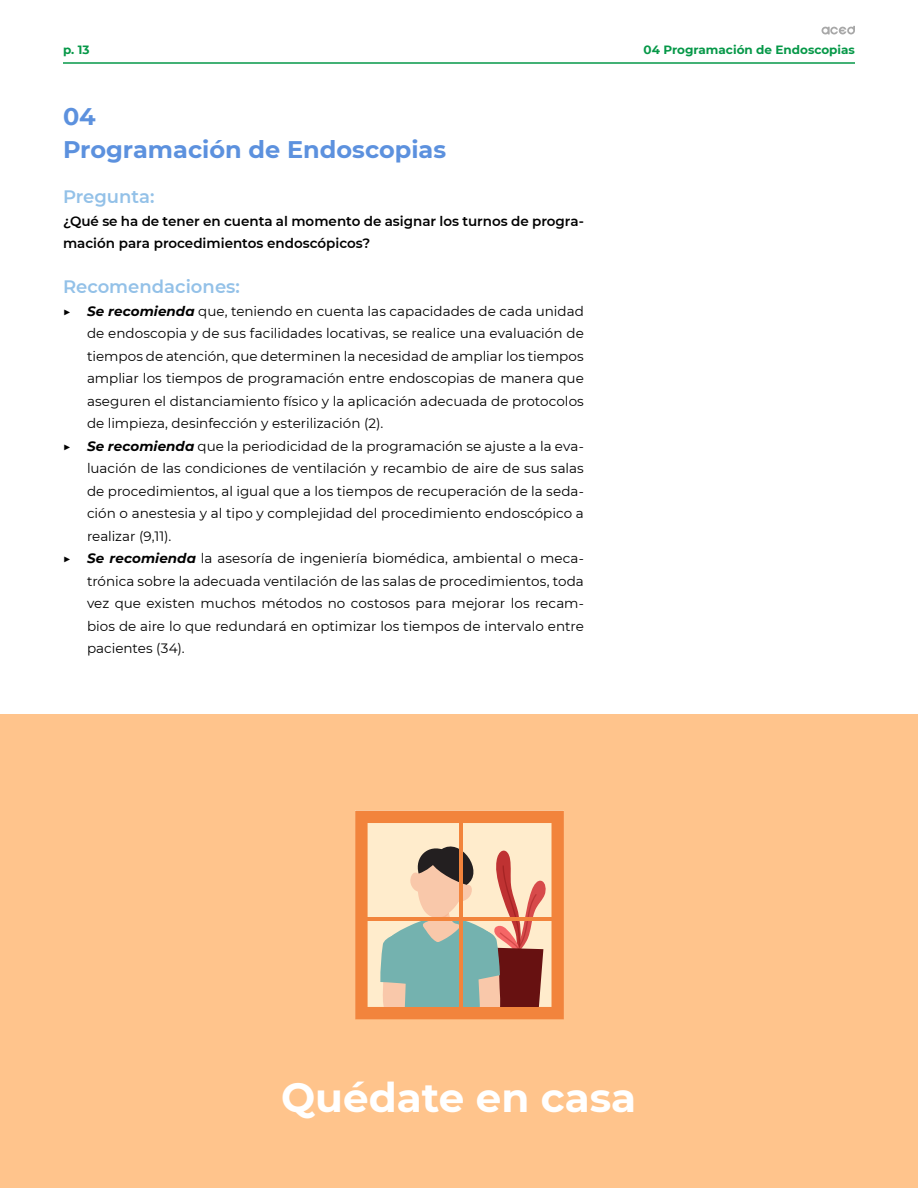
<style>
.page{position:relative;width:918px;height:1188px;background:#fff}
.page>*{position:absolute;margin:0;border:0;box-sizing:border-box;transform-origin:0 0}
.t1{font:700 40.5px "Montserrat";color:#fff}
.t2{font:700 24px "Montserrat";color:#5c91de}
.t3{font:600 18px "Montserrat";color:#93c1e8}
.t4{font:13.5px "Montserrat";color:#000}
.t5{font:600 13.5px/22.5px "Montserrat";color:#000}
.t6{font:700 12px "Montserrat";color:#069848}
.s1{font-weight:700}
.s2{font-weight:700;font-style:italic}
</style>
<div class="page">
<hr style="left:63px;top:62px;width:792px;height:2px;background:#069848">
<svg style="left:822px;top:26px;width:33px;height:8px"></svg>
<div style="left:0;top:714px;width:918px;height:474px;background:#ffc48c"></div>
<svg style="left:355px;top:811px;width:209px;height:208px;background:#d1ad8d"></svg>
<hr style="left:459px;top:823px;width:4px;height:191px;background:#f2843c">
<hr style="left:365px;top:917px;width:191px;height:4px;background:#f2843c">
<p class="t6" style="left:63px;top:41px;width:28px">p. 13</p>
<p class="t6" style="left:644px;top:41px;width:213px">04 Programación de Endoscopias</p>
<h2 class="t2" style="left:63px;top:99px;width:34px">04</h2>
<h2 class="t2" style="left:63px;top:132px;width:385px">Programación de Endoscopias</h2>
<h3 class="t3" style="left:63px;top:184px;width:93px">Pregunta:</h3>
<p class="t5" style="left:63px;top:209px;width:522px">¿Qué se ha de tener en cuenta al momento de asignar los turnos de progra&shy;mación para procedimientos endoscópicos?</p>
<h3 class="t3" style="left:63px;top:274px;width:178px">Recomendaciones:</h3>
<p class="t4" style="left:63px;top:302px;width:522px"><span class="s1">▶</span> <span class="s2">Se recomienda</span> que, teniendo en cuenta las capacidades de cada unidad</p>
<p class="t4" style="left:87px;top:324px;width:498px">de endoscopia y de sus facilidades locativas, se realice una evaluación de</p>
<p class="t4" style="left:87px;top:347px;width:498px">tiempos de atención, que determinen la necesidad de ampliar los tiempos</p>
<p class="t4" style="left:87px;top:369px;width:498px">ampliar los tiempos de programación entre endoscopias de manera que</p>
<p class="t4" style="left:87px;top:392px;width:498px">aseguren el distanciamiento físico y la aplicación adecuada de protocolos</p>
<p class="t4" style="left:87px;top:414px;width:298px">de limpieza, desinfección y esterilización (2).</p>
<p class="t4" style="left:63px;top:437px;width:522px"><span class="s1">▶</span> <span class="s2">Se recomienda</span> que la periodicidad de la programación se ajuste a la eva-</p>
<p class="t4" style="left:87px;top:459px;width:498px">luación de las condiciones de ventilación y recambio de aire de sus salas</p>
<p class="t4" style="left:87px;top:482px;width:498px">de procedimientos, al igual que a los tiempos de recuperación de la seda-</p>
<p class="t4" style="left:87px;top:504px;width:498px">ción o anestesia y al tipo y complejidad del procedimiento endoscópico a</p>
<p class="t4" style="left:87px;top:527px;width:86px">realizar (9,11).</p>
<p class="t4" style="left:63px;top:549px;width:522px"><span class="s1">▶</span> <span class="s2">Se recomienda</span> la asesoría de ingeniería biomédica, ambiental o meca-</p>
<p class="t4" style="left:87px;top:572px;width:498px">trónica sobre la adecuada ventilación de las salas de procedimientos, toda</p>
<p class="t4" style="left:87px;top:594px;width:498px">vez que existen muchos métodos no costosos para mejorar los recam-</p>
<p class="t4" style="left:87px;top:617px;width:498px">bios de aire lo que redundará en optimizar los tiempos de intervalo entre</p>
<p class="t4" style="left:87px;top:639px;width:99px">pacientes (34).</p>
<h1 class="t1" style="left:281px;top:1068px;width:357px">Quédate en casa</h1>
</div>
